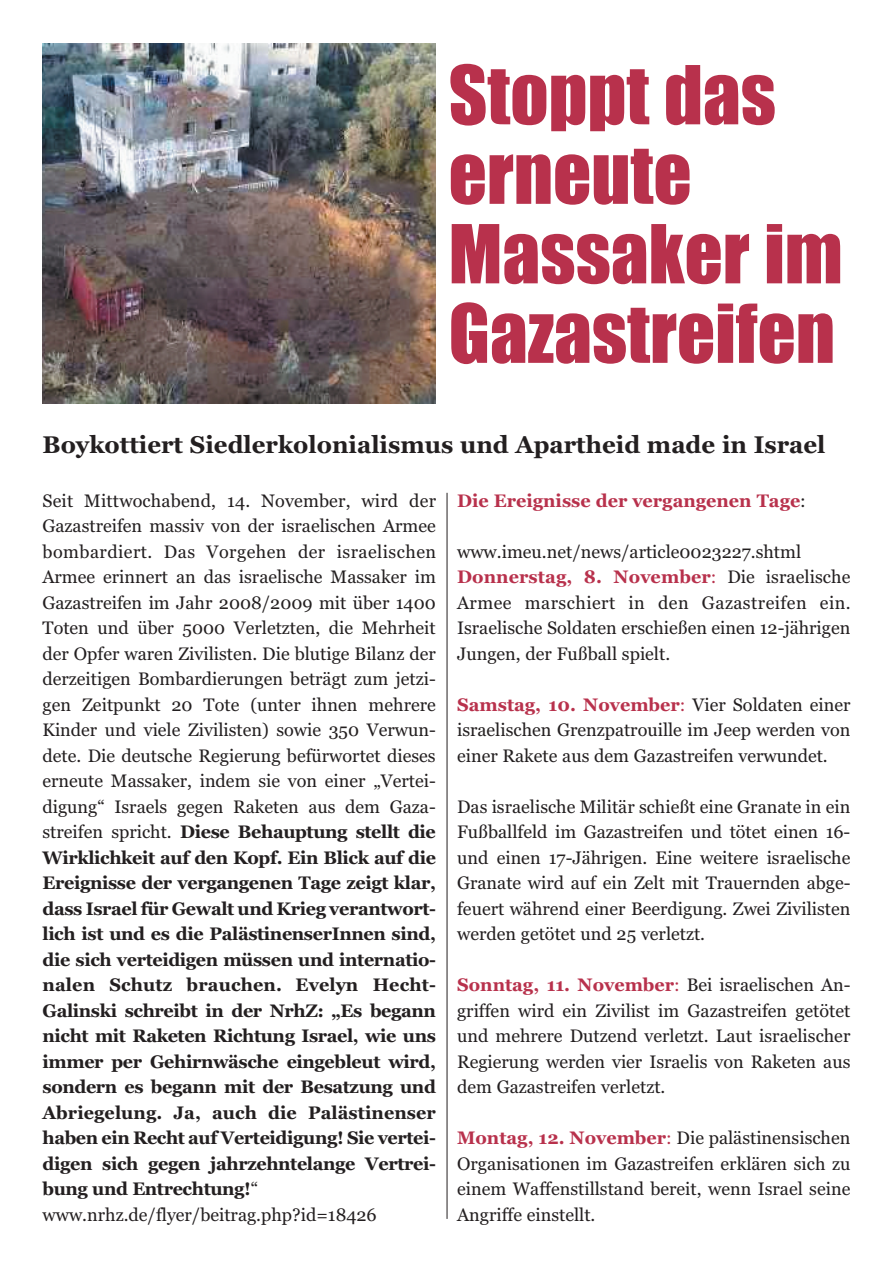
<style>
.page{position:relative;width:893px;height:1263px;background:#fff}
.page>*{position:absolute;margin:0;border:0;box-sizing:border-box;transform-origin:0 0}
.t1{font:75px/79.5px "Impact";color:#b8314c}
.t2{font:700 24px "Georgia";color:#231f20}
.t3{font:18px/25.5px "Georgia";color:#231f20;text-align:justify}
.t4{font:700 18px "Georgia";color:#b8314c}
.s1{font-weight:700}
.s2{font-weight:400;color:#231f20}
.s3{font-weight:700;color:#b8314c}
.s4{color:#b8314c}
</style>
<div class="page">
<img style="left:43px;top:44px;width:393px;height:359px">
<hr style="left:447px;top:493px;width:1px;height:726px;background:#231f20">
<h1 class="t1" style="left:449px;top:59px;width:395px">Stoppt das erneute<br>Massaker im<br>Gazastreifen</h1>
<h2 class="t2" style="left:43px;top:431px;width:784px">Boykottiert Siedlerkolonialismus und Apartheid made in Israel</h2>
<p class="t3" style="left:43px;top:488px;width:395px;text-align:left">Seit Mittwochabend, 14. November, wird der Gazastreifen massiv von der israelischen Armee bombardiert. Das Vorgehen der israelischen Armee erinnert an das israelische Massaker im Gazastreifen im Jahr 2008/2009 mit über 1400<br>Toten und über 5000 Verletzten, die Mehrheit der Opfer waren Zivilisten. Die blutige Bilanz der derzeitigen Bombardierungen beträgt zum jetzi&shy;gen Zeitpunkt 20 Tote (unter ihnen mehrere Kinder und viele Zivilisten) sowie 350 Verwun&shy;dete. Die deutsche Regierung befürwortet dieses erneute Massaker, indem sie von einer „Vertei&shy;digung“ Israels gegen Raketen aus dem Gaza&shy;streifen spricht. <span class="s1">Diese Behauptung stellt die Wirklichkeit auf den Kopf. Ein Blick auf die Ereignisse der vergangenen Tage zeigt klar, dass Israel für Gewalt und Krieg verantwort&shy;lich ist und es die PalästinenserInnen sind, die sich verteidigen müssen und internatio&shy;nalen Schutz brauchen. Evelyn Hecht-Galinski schreibt in der NrhZ: „Es begann nicht mit Raketen Richtung Israel, wie uns immer per Gehirnwäsche eingebleut wird, sondern es begann mit der Besatzung und Abriegelung. Ja, auch die Palästinenser haben ein Recht auf Verteidigung! Sie vertei&shy;digen sich gegen jahrzehntelange Vertrei&shy;bung und Entrechtung!</span>“ www.nrhz.de/flyer/beitrag.php?id=18426</p>
<p class="t4" style="left:457px;top:490px;width:350px">Die Ereignisse der vergangenen Tage<span class="s2">:</span></p>
<p class="t3" style="left:457px;top:539px;width:395px;text-align:left">www.imeu.net/news/article0023227.shtml <span class="s3">Donnerstag, 8. November</span><span class="s4">:</span> Die israelische Armee marschiert in den Gazastreifen ein.<br>Israelische Soldaten erschießen einen 12-jährigen Jungen, der Fußball spielt.</p>
<p class="t3" style="left:457px;top:692px;width:395px"><span class="s3">Samstag, 10. November</span><span class="s4">:</span> Vier Soldaten einer israelischen Grenzpatrouille im Jeep werden von einer Rakete aus dem Gazastreifen verwundet.</p>
<p class="t3" style="left:457px;top:794px;width:395px">Das israelische Militär schießt eine Granate in ein Fußballfeld im Gazastreifen und tötet einen 16- und einen 17-Jährigen. Eine weitere israelische Granate wird auf ein Zelt mit Trauernden abge&shy;feuert während einer Beerdigung. Zwei Zivilisten werden getötet und 25 verletzt.</p>
<p class="t3" style="left:457px;top:972px;width:395px"><span class="s3">Sonntag, 11. November</span><span class="s4">:</span> Bei israelischen An&shy;griffen wird ein Zivilist im Gazastreifen getötet und mehrere Dutzend verletzt. Laut israelischer Regierung werden vier Israelis von Raketen aus dem Gazastreifen verletzt.</p>
<p class="t3" style="left:457px;top:1125px;width:395px"><span class="s3">Montag, 12. November</span><span class="s4">:</span> Die palästinensischen Organisationen im Gazastreifen erklären sich zu einem Waffenstillstand bereit, wenn Israel seine Angriffe einstellt.</p>
</div>
